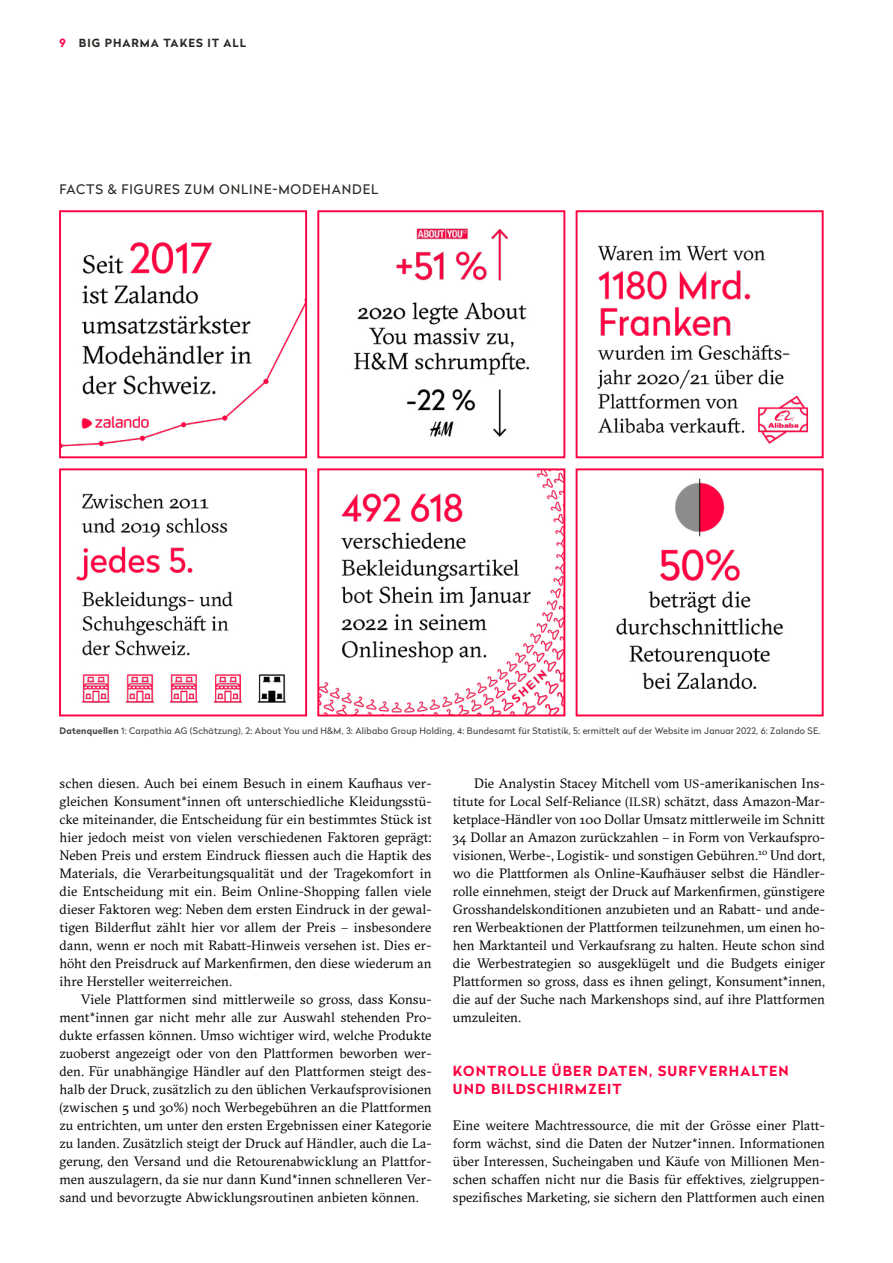
<style>
.page{position:relative;width:893px;height:1263px;background:#fff}
.page>*{position:absolute;margin:0;border:0;box-sizing:border-box;transform-origin:0 0}
._01_Untertitel_1{font:700 13.8px/18px "Radikal";letter-spacing:.085em;color:#ff0040}
._03_Lauftext_mE{font:13.5px/18px "GT Sectra";color:#000;text-align:justify}
._03_Lauftext_oE{font:13.5px/18px "GT Sectra";letter-spacing:.005em;color:#000;text-align:justify}
._02_Untertitel_2{font:13.2px "Radikal";letter-spacing:.065em;color:#292925}
.t1{font:700 11.25px "Radikal";letter-spacing:.085em;color:#292925}
._06_Quelle{font:9px "Radikal";letter-spacing:.02em;color:#484848}
.s1{color:#ff0040}
.s2{font-weight:700}
.s3{font-size:12px}
</style>
<div class="page">
<img style="left:62px;top:242px;width:242px;height:206px">
<div style="left:59px;top:210px;width:248px;height:248px;border:2px solid #ff0040"></div>
<img style="left:76px;top:493px;width:210px;height:210px">
<div style="left:59px;top:468px;width:248px;height:248px;border:2px solid #ff0040"></div>
<img style="left:320px;top:471px;width:242px;height:242px">
<div style="left:317px;top:468px;width:248px;height:248px;border:2px solid #ff0040"></div>
<img style="left:616px;top:478px;width:167px;height:212px">
<div style="left:576px;top:468px;width:248px;height:248px;border:2px solid #ff0040"></div>
<img style="left:597px;top:245px;width:211px;height:199px">
<div style="left:576px;top:210px;width:248px;height:248px;border:2px solid #ff0040"></div>
<img style="left:354px;top:228px;width:175px;height:209px">
<div style="left:317px;top:210px;width:248px;height:248px;border:2px solid #ff0040"></div>
<p class="t1" style="left:60px;top:34px;width:188px"><span class="s1">9</span> BIG PHARMA TAKES IT ALL</p>
<p class="_02_Untertitel_2" style="left:60px;top:180px;width:320px">FACTS &amp; FIGURES ZUM ONLINE-MODEHANDEL</p>
<p class="_06_Quelle" style="left:60px;top:724px;width:763px"><span class="s2">Datenquellen</span> 1: Carpathia AG (Schätzung), 2: About You und H&amp;M, 3: Alibaba Group Holding, 4: Bundesamt für Statistik, 5: ermittelt auf der Website im Januar 2022, 6: Zalando SE.</p>
<p class="_03_Lauftext_mE" style="left:60px;top:774px;width:374px">schen diesen. Auch bei einem Besuch in einem Kaufhaus ver&shy;gleichen Konsument*innen oft unterschiedliche Kleidungsstü&shy;cke miteinander, die Entscheidung für ein bestimmtes Stück ist hier jedoch meist von vielen verschiedenen Faktoren geprägt:<br>Neben Preis und erstem Eindruck fliessen auch die Haptik des Materials, die Verarbeitungsqualität und der Tragekomfort in die Entscheidung mit ein. Beim Online-Shopping fallen viele dieser Faktoren weg: Neben dem ersten Eindruck in der gewal&shy;tigen Bilderflut zählt hier vor allem der Preis – insbesondere dann, wenn er noch mit Rabatt-Hinweis versehen ist. Dies er&shy;höht den Preisdruck auf Markenfirmen, den diese wiederum an ihre Hersteller weiterreichen.</p>
<p class="_03_Lauftext_mE" style="left:60px;top:990px;width:374px;text-indent:21px">Viele Plattformen sind mittlerweile so gross, dass Konsu&shy;ment*innen gar nicht mehr alle zur Auswahl stehenden Pro&shy;dukte erfassen können. Umso wichtiger wird, welche Produkte zuoberst angezeigt oder von den Plattformen beworben wer&shy;den. Für unabhängige Händler auf den Plattformen steigt des&shy;halb der Druck, zusätzlich zu den üblichen Verkaufsprovisionen (zwischen 5 und 30%) noch Werbegebühren an die Plattformen zu entrichten, um unter den ersten Ergebnissen einer Kategorie zu landen. Zusätzlich steigt der Druck auf Händler, auch die La&shy;gerung, den Versand und die Retourenabwicklung an Plattfor&shy;men auszulagern, da sie nur dann Kund*innen schnelleren Ver&shy;sand und bevorzugte Abwicklungsroutinen anbieten können.</p>
<p class="_03_Lauftext_mE" style="left:453px;top:774px;width:374px;text-indent:21px">Die Analystin Stacey Mitchell vom <span class="s3">US</span>-amerikanischen Ins&shy;titute for Local Self-Reliance (<span class="s3">ILSR</span>) schätzt, dass Amazon-Mar&shy;ketplace-Händler von 100 Dollar Umsatz mittlerweile im Schnitt 34 Dollar an Amazon zurückzahlen – in Form von Verkaufspro&shy;visionen, Werbe-, Logistik- und sonstigen Gebühren.<sup>10</sup> Und dort, wo die Plattformen als Online-Kaufhäuser selbst die Händler&shy;rolle einnehmen, steigt der Druck auf Markenfirmen, günstigere Grosshandelskonditionen anzubieten und an Rabatt- und ande&shy;ren Werbeaktionen der Plattformen teilzunehmen, um einen ho&shy;hen Marktanteil und Verkaufsrang zu halten. Heute schon sind die Werbestrategien so ausgeklügelt und die Budgets einiger Plattformen so gross, dass es ihnen gelingt, Konsument*innen, die auf der Suche nach Markenshops sind, auf ihre Plattformen umzuleiten.</p>
<p class="_01_Untertitel_1" style="left:453px;top:1061px;width:337px">KONTROLLE ÜBER DATEN, SURFVERHALTEN<br>UND BILDSCHIRMZEIT</p>
<p class="_03_Lauftext_oE" style="left:453px;top:1116px;width:374px">Eine weitere Machtressource, die mit der Grösse einer Platt&shy;form wächst, sind die Daten der Nutzer*innen. Informationen über Interessen, Sucheingaben und Käufe von Millionen Men&shy;schen schaffen nicht nur die Basis für effektives, zielgruppen&shy;spezifisches Marketing, sie sichern den Plattformen auch einen</p>
</div>
